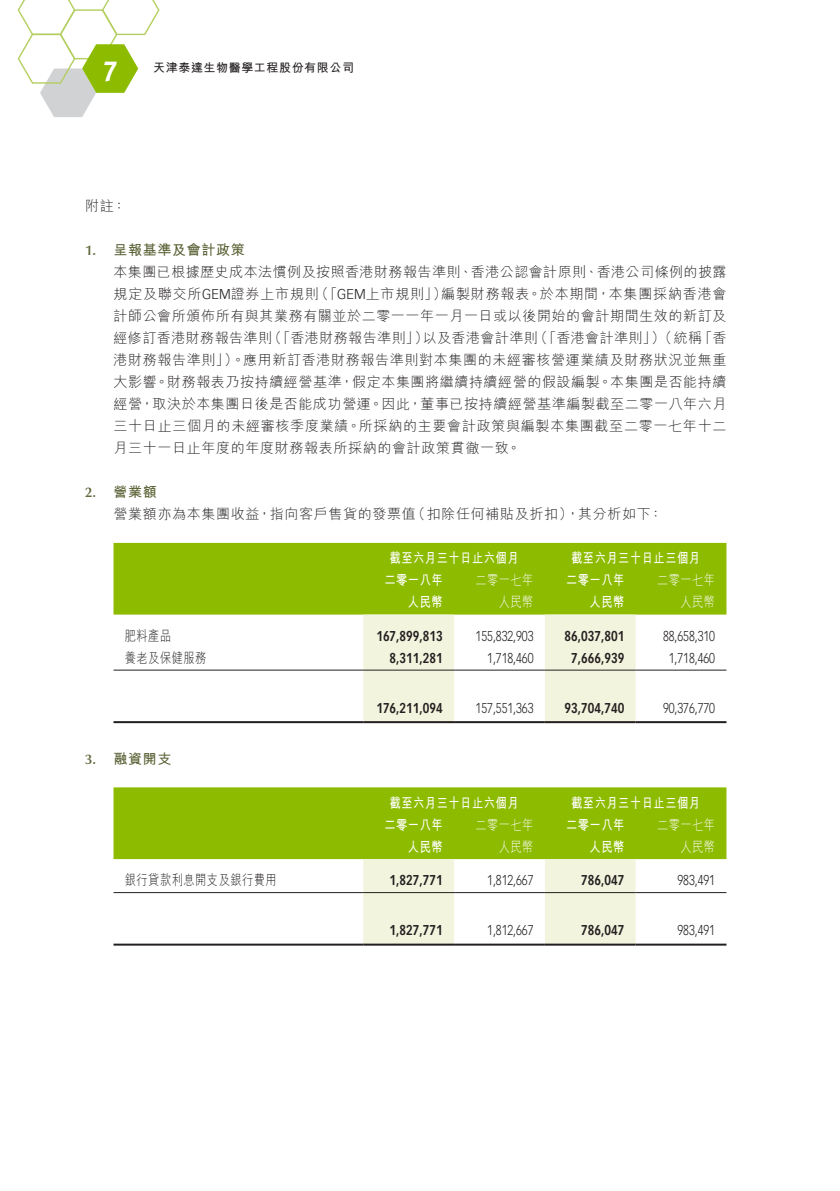
<style>
.page{position:relative;width:840px;height:1191px;background:#fff}
.page>*{position:absolute;margin:0;border:0;box-sizing:border-box;transform-origin:0 0}
.t1{font:700 28px "Meta";color:#fff}
.Notes{font:300 14px/22px "M Hei HK";letter-spacing:.045em;color:#231f20;text-align:right}
.Notes-2{font:300 14px "Vectora LT Std";letter-spacing:-.005em;color:#231f20;scale:.8 1}
.Notes-3{font:700 14px "Vectora LT Std";color:#231f20;scale:.8 1}
.Notes-4{font:700 14px "M Hei HK";letter-spacing:.05em;color:#fff;scale:.8 1}
.Notes-5{font:300 14px "M Hei HK";letter-spacing:.045em;color:#fff;scale:.8 1}
.Notes-6{font:300 14px "M Hei HK";letter-spacing:.045em;color:#231f20;scale:.8 1}
.Notes_HD1{font:700 14px "M Hei HK";letter-spacing:.045em;color:#5b6236}
.Notes_HD1-2{font:600 14px "Optima LT Std";color:#5b6236}
.t2{font:700 12px "M Hei HK";letter-spacing:.05em;color:#231f20}
.s1{font-family:"Vectora LT Std"}
</style>
<div class="page">
<svg style="left:17px;top:0;width:143px;height:117px"></svg>
<div style="left:113px;top:543px;width:613px;height:71px;background:#8dbb00"></div>
<svg style="left:363px;top:614px;width:272px;height:107px"></svg>
<hr style="left:113px;top:669px;width:250px;height:1px;background:#231f20">
<hr style="left:363px;top:669px;width:91px;height:1px;background:#231f20">
<hr style="left:454px;top:669px;width:90px;height:1px;background:#231f20">
<hr style="left:544px;top:669px;width:91px;height:1px;background:#231f20">
<hr style="left:635px;top:669px;width:91px;height:1px;background:#231f20">
<hr style="left:113px;top:721px;width:250px;height:2px;background:#231f20">
<hr style="left:363px;top:721px;width:91px;height:2px;background:#231f20">
<hr style="left:454px;top:721px;width:90px;height:2px;background:#231f20">
<hr style="left:544px;top:721px;width:91px;height:2px;background:#231f20">
<hr style="left:635px;top:721px;width:91px;height:2px;background:#231f20">
<div style="left:113px;top:787px;width:613px;height:72px;background:#8dbb00"></div>
<svg style="left:363px;top:859px;width:272px;height:84px"></svg>
<hr style="left:113px;top:892px;width:250px;height:1px;background:#231f20">
<hr style="left:363px;top:892px;width:91px;height:1px;background:#231f20">
<hr style="left:454px;top:892px;width:90px;height:1px;background:#231f20">
<hr style="left:544px;top:892px;width:91px;height:1px;background:#231f20">
<hr style="left:635px;top:892px;width:91px;height:1px;background:#231f20">
<hr style="left:113px;top:943px;width:250px;height:2px;background:#231f20">
<hr style="left:363px;top:943px;width:91px;height:2px;background:#231f20">
<hr style="left:454px;top:943px;width:90px;height:2px;background:#231f20">
<hr style="left:544px;top:943px;width:91px;height:2px;background:#231f20">
<hr style="left:635px;top:943px;width:91px;height:2px;background:#231f20">
<h1 class="t1" style="left:104px;top:49px;width:15px">7</h1>
<p class="t2" style="left:153px;top:59px;width:202px">天津泰達生物醫學工程股份有限公司</p>
<p class="Notes" style="left:85px;top:195px;width:42px">附註：</p>
<p class="Notes_HD1" style="left:113px;top:240px;width:133px">呈報基準及會計政策</p>
<p class="Notes_HD1-2" style="left:85px;top:242px;width:12px">1.</p>
<p class="Notes_HD1-2" style="left:85px;top:484px;width:12px">2.</p>
<p class="Notes_HD1-2" style="left:85px;top:750px;width:12px">3.</p>
<p class="Notes" style="left:113px;top:261px;width:614px">本集團已根據歷史成本法慣例及按照香港財務報告準則、香港公認會計原則、香港公司條例的披露編製財務報表。於本期間，本集團採納香港會</p>
<p class="Notes" style="left:314px;top:283px;width:134px">（「<span class="s1">GEM</span>上市規則」）</p>
<p class="Notes" style="left:113px;top:283px;width:207px">規定及聯交所<span class="s1">GEM</span>證券上市規則</p>
<p class="Notes" style="left:113px;top:305px;width:614px">計師公會所頒佈所有與其業務有關並於二零一一年一月一日或以後開始的會計期間生效的新訂及</p>
<p class="Notes" style="left:698px;top:327px;width:29px">「香</p>
<p class="Notes" style="left:268px;top:327px;width:162px">（「香港財務報告準則」）</p>
<p class="Notes" style="left:533px;top:327px;width:170px">（「香港會計準則」）（統稱</p>
<p class="Notes" style="left:422px;top:327px;width:117px">以及香港會計準則</p>
<p class="Notes" style="left:113px;top:327px;width:614px;text-align:left">經修訂香港財務報告準則<br>港財務報告準則」）。應用新訂香港財務報告準則對本集團的未經審核營運業績及財務狀況並無重大影響。財務報表乃按持續經營基準，假定本集團將繼續持續經營的假設編製。本集團是否能持續經營，取決於本集團日後是否能成功營運。因此，董事已按持續經營基準編製截至二零一八年六月三十日止三個月的未經審核季度業績。所採納的主要會計政策與編製本集團截至二零一七年十二月三十一日止年度的年度財務報表所採納的會計政策貫徹一致。</p>
<p class="Notes_HD1" style="left:113px;top:482px;width:45px">營業額</p>
<p class="Notes" style="left:411px;top:503px;width:253px">（扣除任何補貼及折扣，）其分析如下：</p>
<p class="Notes" style="left:113px;top:503px;width:303px">營業額亦為本集團收益，指向客戶售貨的發票值</p>
<p class="Notes-4" style="left:389px;top:548px;width:163px">截至六月三十日止六個月</p>
<p class="Notes-4" style="left:571px;top:548px;width:163px">截至六月三十日止三個月</p>
<p class="Notes-4" style="left:384px;top:570px;width:74px">二零一八年</p>
<p class="Notes-5" style="left:475px;top:573px;width:74px">二零一七年</p>
<p class="Notes-4" style="left:565px;top:570px;width:74px">二零一八年</p>
<p class="Notes-5" style="left:656px;top:573px;width:74px">二零一七年</p>
<p class="Notes-4" style="left:407px;top:592px;width:45px">人民幣</p>
<p class="Notes-5" style="left:498px;top:595px;width:45px">人民幣</p>
<p class="Notes-4" style="left:589px;top:592px;width:45px">人民幣</p>
<p class="Notes-5" style="left:680px;top:595px;width:45px">人民幣</p>
<p class="Notes-6" style="left:125px;top:628px;width:59px">肥料產品</p>
<p class="Notes-3" style="left:376px;top:627px;width:84px">167,899,813</p>
<p class="Notes-2" style="left:475px;top:628px;width:74px">155,832,903</p>
<p class="Notes-3" style="left:564px;top:627px;width:76px">86,037,801</p>
<p class="Notes-2" style="left:662px;top:628px;width:67px">88,658,310</p>
<p class="Notes-6" style="left:125px;top:650px;width:103px">養老及保健服務</p>
<p class="Notes-3" style="left:389px;top:649px;width:68px">8,311,281</p>
<p class="Notes-2" style="left:487px;top:650px;width:59px">1,718,460</p>
<p class="Notes-3" style="left:571px;top:649px;width:68px">7,666,939</p>
<p class="Notes-2" style="left:668px;top:650px;width:59px">1,718,460</p>
<p class="Notes-3" style="left:376px;top:699px;width:84px">176,211,094</p>
<p class="Notes-2" style="left:475px;top:700px;width:74px">157,551,363</p>
<p class="Notes-3" style="left:564px;top:699px;width:76px">93,704,740</p>
<p class="Notes-2" style="left:662px;top:700px;width:67px">90,376,770</p>
<p class="Notes_HD1" style="left:113px;top:748px;width:59px">融資開支</p>
<p class="Notes-4" style="left:389px;top:792px;width:163px">截至六月三十日止六個月</p>
<p class="Notes-4" style="left:571px;top:792px;width:162px">截至六月三十日止三個月</p>
<p class="Notes-4" style="left:384px;top:814px;width:74px">二零一八年</p>
<p class="Notes-5" style="left:475px;top:817px;width:74px">二零一七年</p>
<p class="Notes-4" style="left:565px;top:814px;width:74px">二零一八年</p>
<p class="Notes-5" style="left:656px;top:817px;width:74px">二零一七年</p>
<p class="Notes-4" style="left:407px;top:836px;width:45px">人民幣</p>
<p class="Notes-5" style="left:498px;top:839px;width:45px">人民幣</p>
<p class="Notes-4" style="left:589px;top:836px;width:45px">人民幣</p>
<p class="Notes-5" style="left:680px;top:839px;width:45px">人民幣</p>
<p class="Notes-6" style="left:125px;top:873px;width:191px">銀行貸款利息開支及銀行費用</p>
<p class="Notes-3" style="left:389px;top:872px;width:68px">1,827,771</p>
<p class="Notes-2" style="left:487px;top:872px;width:59px">1,812,667</p>
<p class="Notes-3" style="left:581px;top:872px;width:55px">786,047</p>
<p class="Notes-2" style="left:677px;top:872px;width:48px">983,491</p>
<p class="Notes-3" style="left:389px;top:922px;width:68px">1,827,771</p>
<p class="Notes-2" style="left:487px;top:922px;width:59px">1,812,667</p>
<p class="Notes-3" style="left:581px;top:922px;width:55px">786,047</p>
<p class="Notes-2" style="left:677px;top:922px;width:48px">983,491</p>
</div>
